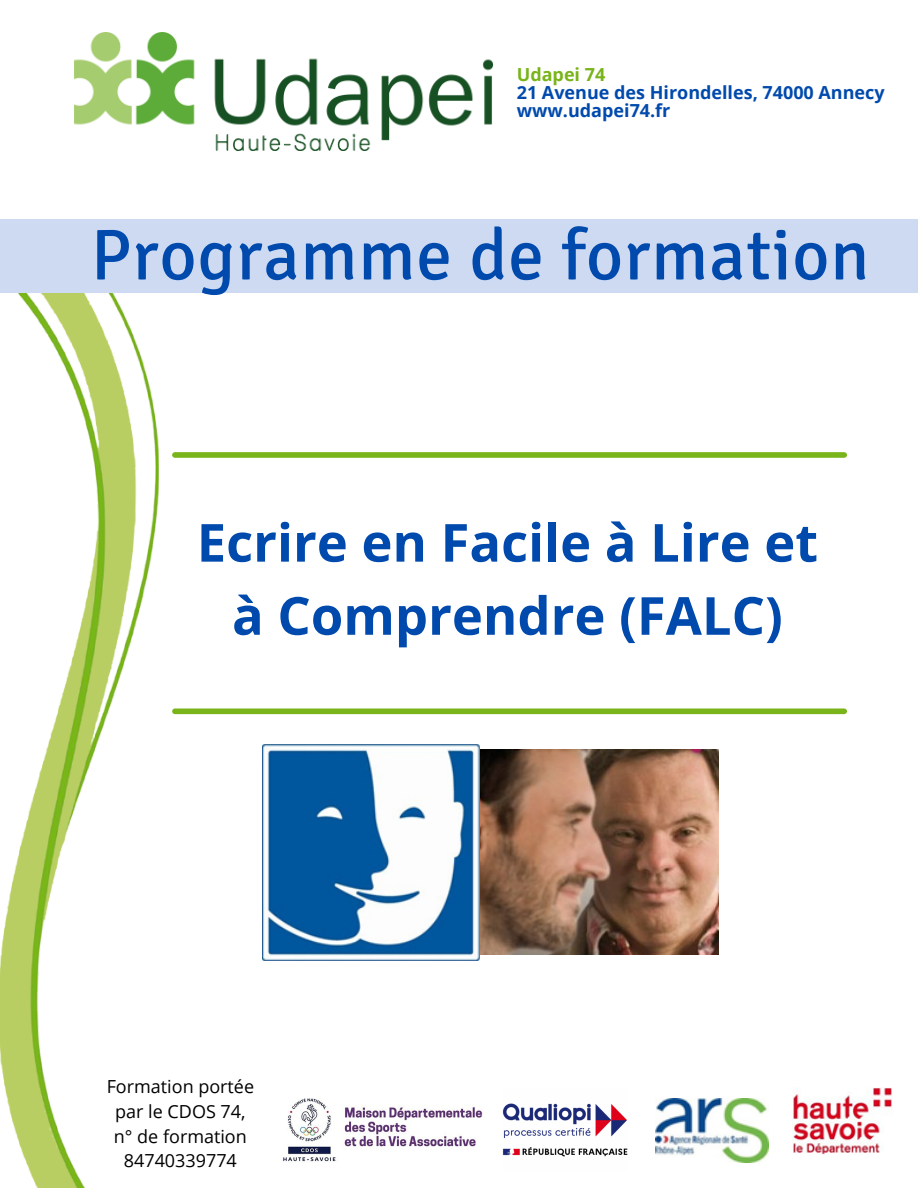
<style>
.page{position:relative;width:918px;height:1188px;background:#fff}
.page>*{position:absolute;margin:0;border:0;box-sizing:border-box;transform-origin:0 0}
.t1{font:71.85px "Signika";letter-spacing:.01em;color:#004aad}
.t2{font:700 52.5px/73.2px "Open Sans";color:#004aad;text-align:center}
.t3{font:18px/24.8px "Open Sans";color:#000;text-align:center}
.t4{font:700 18px/18px "Open Sans";color:#004aad}
.t5{font:700 18px "Open Sans";color:#78b41a}
</style>
<div class="page">
<img style="left:0;top:293px;width:158px;height:895px">
<div style="left:175px;top:452px;width:669px;height:6px;background:#78b41a"></div>
<div style="left:175px;top:709px;width:669px;height:5px;background:#78b41a"></div>
<div style="left:0;top:220px;width:918px;height:73px;background:#cddaf1"></div>
<img style="left:263px;top:744px;width:217px;height:216px">
<img style="left:480px;top:750px;width:238px;height:205px">
<img style="left:74px;top:33px;width:420px;height:118px">
<img style="left:283px;top:1098px;width:200px;height:64px">
<img style="left:502px;top:1103px;width:125px;height:54px">
<img style="left:656px;top:1098px;width:112px;height:64px">
<img style="left:792px;top:1088px;width:100px;height:66px">
<p class="t5" style="left:517px;top:61px;width:90px">Udapei 74</p>
<p class="t4" style="left:517px;top:83px;width:369px">21 Avenue des Hirondelles, 74000 Annecy www.udapei74.fr</p>
<h1 class="t1" style="left:91px;top:212px;width:780px">Programme de formation</h1>
<h2 class="t2" style="left:197px;top:505px;width:623px">Ecrire en Facile à Lire et à Comprendre (FALC)</h2>
<p class="t3" style="left:107px;top:1074px;width:149px">Formation portée par le CDOS 74, n° de formation<br>84740339774</p>
</div>
